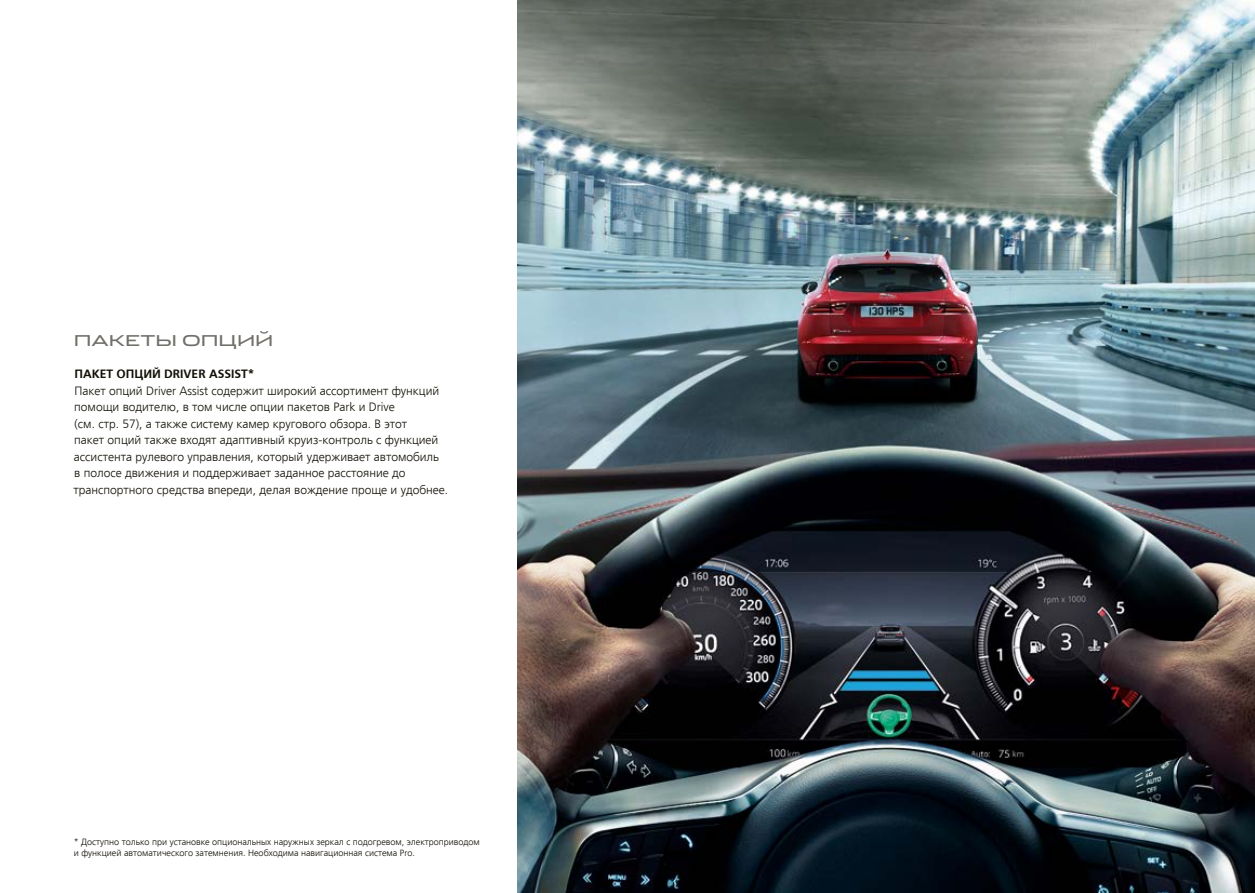
<style>
.page{position:relative;width:1255px;height:893px;background:#fff}
.page>*{position:absolute;margin:0;border:0;box-sizing:border-box;transform-origin:0 0}
.t1{font:15px "Jaguar";color:#72706a}
.t2{font:300 12px/16.5px "Frutiger LTCYR";color:#141107}
.t3{font:700 12px "Frutiger LTCYR";color:#141107}
.t4{font:300 9px/10.5px "Frutiger LTCYR";color:#141107}
</style>
<div class="page">
<img style="left:517px;top:0;width:737px;height:893px">
<p class="t1" style="left:74px;top:328px;width:201px">ПАКЕТЫ ОПЦИЙ</p>
<p class="t3" style="left:74px;top:367px;width:181px">ПАКЕТ ОПЦИЙ DRIVER ASSIST*</p>
<p class="t2" style="left:74px;top:382px;width:376px">Пакет опций Driver Assist содержит широкий ассортимент функций помощи водителю, в том числе опции пакетов Park и Drive<br>(см. стр. 57), а также систему камер кругового обзора. В этот<br>пакет опций также входят адаптивный круиз-контроль с функцией ассистента рулевого управления, который удерживает автомобиль<br>в полосе движения и поддерживает заданное расстояние до транспортного средства впереди, делая вождение проще и удобнее.</p>
<p class="t4" style="left:74px;top:837px;width:407px">* Доступно только при установке опциональных наружных зеркал с подогревом, электроприводом и функцией автоматического затемнения. Необходима навигационная система Pro.</p>
</div>
